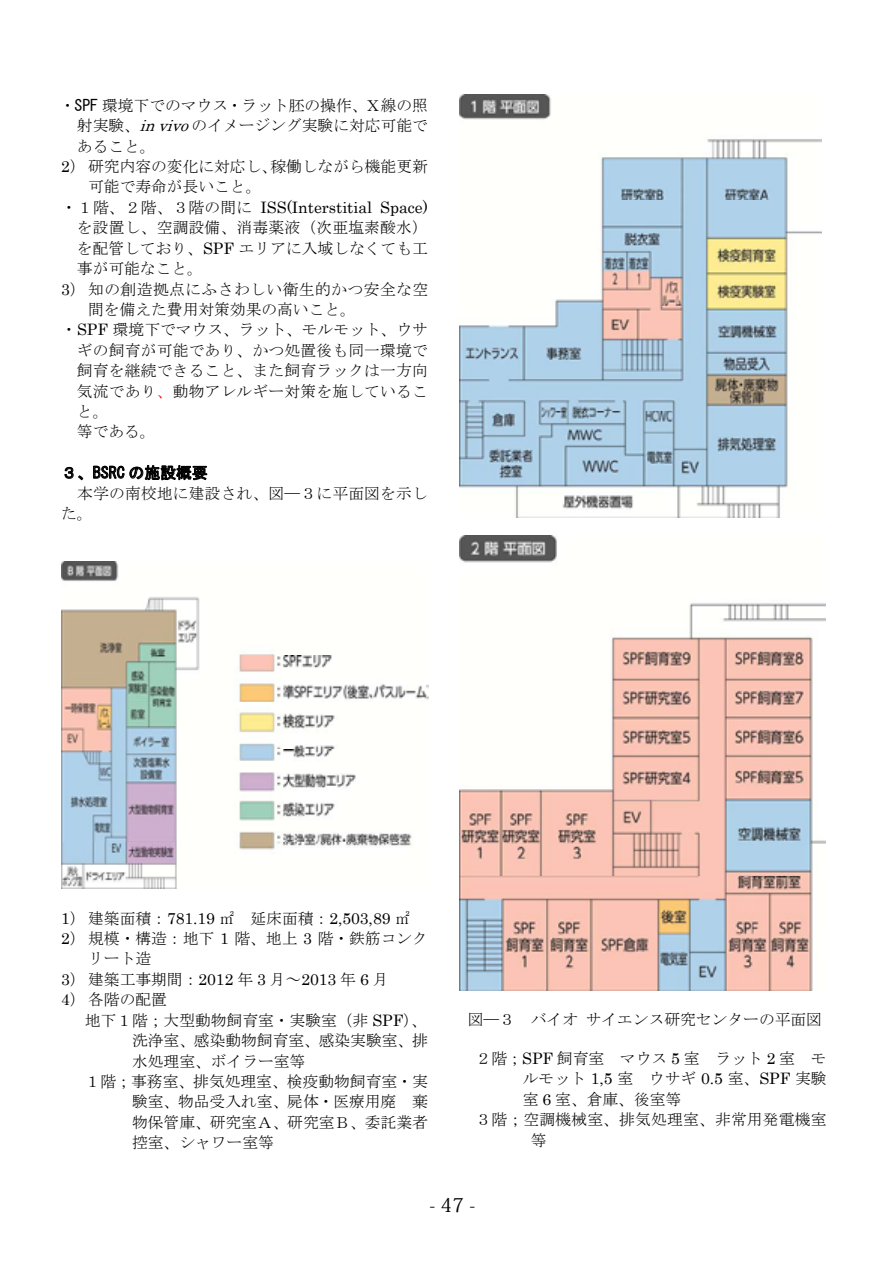
<style>
.page{position:relative;width:893px;height:1263px;background:#fff}
.page>*{position:absolute;margin:0;border:0;box-sizing:border-box;transform-origin:0 0}
.t1{font:19.2px "Koz Min Pro";color:#000}
.t2{font:15.75px/20.4px "MS Mincho";color:#000}
.t3{font:15.75px "Century";color:#000}
.t4{font:15.75px "MS Mincho";letter-spacing:.03em;color:#000}
.t5{font:15.75px "MS Gothic";letter-spacing:.005em;color:#000}
.t6{font:italic 15.75px "Century";color:#000}
.s1{font-family:"MS Gothic"}
.s2{font-family:"Century";font-style:italic}
.s3{font-family:"Century"}
.s4{color:#f00}
.s5{font-family:"MS Mincho"}
</style>
<div class="page">
<svg style="left:65px;top:467px;width:18px;height:13px"></svg>
<svg style="left:93px;top:466px;width:31px;height:12px"></svg>
<svg style="left:130px;top:465px;width:77px;height:16px"></svg>
<img style="left:61px;top:562px;width:367px;height:327px">
<img style="left:460px;top:95px;width:361px;height:422px">
<img style="left:460px;top:536px;width:365px;height:454px">
<p class="t2" style="left:365px;top:95px;width:65px">Ｘ線の照</p>
<p class="t2" style="left:192px;top:95px;width:238px;text-indent:-132px">・<span class="s1">SPF</span> 環境下でのマウス・ラット胚の操作、<br>のイメージング実験に対応可能で</p>
<p class="t2" style="left:77px;top:115px;width:87px">射実験、 <span class="s2">in</span>あること。</p>
<p class="t6" style="left:158px;top:112px;width:39px">vivo</p>
<p class="t2" style="left:270px;top:156px;width:159px">稼働しながら機能更新</p>
<p class="t2" style="left:88px;top:156px;width:190px;text-indent:-27px">）<span class="s3">2</span> 研究内容の変化に対応し、可能で寿命が長いこと。</p>
<p class="t3" style="left:260px;top:194px;width:113px">ISS(Interstitial</p>
<p class="t3" style="left:380px;top:194px;width:49px">Space(</p>
<p class="t2" style="left:61px;top:197px;width:192px">・１階、２階、３階の間に</p>
<p class="t2" style="left:77px;top:217px;width:352px">を設置し、空調設備、消毒薬液（次亜塩素酸水(</p>
<p class="t2" style="left:77px;top:238px;width:352px">を配管しており、<span class="s3">SPF</span> エリアに入域しなくても工</p>
<p class="t2" style="left:77px;top:258px;width:127px">事が可能なこと。</p>
<p class="t4" style="left:61px;top:281px;width:368px">）<span class="s3">3</span> 知の創造拠点にふさわしい衛生的かつ安全な空</p>
<p class="t2" style="left:88px;top:299px;width:269px">間を備えた費用対策効果の高いこと。</p>
<p class="t2" style="left:61px;top:319px;width:368px">・<span class="s3">SPF</span> 環境下でマウス、ラット、モルモット、ウサ</p>
<p class="t2" style="left:77px;top:340px;width:352px">ギの飼育が可能であり、かつ処置後も同一環境で</p>
<p class="t2" style="left:77px;top:360px;width:352px">飼育を継続できること、また飼育ラックは一方向</p>
<p class="t2" style="left:77px;top:381px;width:352px">気流であり<span class="s4">、</span>動物アレルギー対策を施しているこ</p>
<p class="t2" style="left:77px;top:401px;width:33px">と。</p>
<p class="t2" style="left:77px;top:422px;width:80px">等である。</p>
<p class="t5" style="left:61px;top:465px;width:148px">３、BSRC の施設概要</p>
<p class="t2" style="left:61px;top:483px;width:368px;text-indent:16px">本学の南校地に建設され、図―３に平面図を示した。</p>
<p class="t2" style="left:61px;top:908px;width:175px">）<span class="s3">1</span> 建築面積：<span class="s3">781.19</span> ㎡</p>
<p class="t2" style="left:61px;top:928px;width:368px">）<span class="s3">2</span> 規模・構造：地下 <span class="s3">1</span> 階、地上 <span class="s3">3</span> 階・鉄筋コンク</p>
<p class="t2" style="left:88px;top:948px;width:64px">リート造</p>
<p class="t2" style="left:61px;top:969px;width:329px">）<span class="s3">3</span> 建築工事期間：<span class="s3">2012</span> 年 <span class="s3">3</span> 月～<span class="s3">2013</span> 年 <span class="s3">6</span> 月</p>
<p class="t2" style="left:61px;top:989px;width:107px">）<span class="s3">4</span> 各階の配置</p>
<p class="t2" style="left:85px;top:1010px;width:343px">地下１階；大型動物飼育室・実験室（非 <span class="s3">SPF</span> 、(</p>
<p class="t2" style="left:132px;top:1030px;width:297px">洗浄室、感染動物飼育室、感染実験室、排</p>
<p class="t2" style="left:132px;top:1051px;width:175px">水処理室、ボイラー室等</p>
<p class="t2" style="left:85px;top:1071px;width:344px">１階；事務室、排気処理室、検疫動物飼育室・実</p>
<p class="t2" style="left:412px;top:1091px;width:17px">棄</p>
<p class="t3" style="left:251px;top:905px;width:161px"><span class="s5">延床面積：</span>2,503,89 <span class="s5">㎡</span></p>
<p class="t2" style="left:132px;top:1091px;width:297px">験室、物品受入れ室、屍体・医療用廃<br>物保管庫、研究室Ａ、研究室Ｂ、委託業者控室、シャワー室等</p>
<p class="t2" style="left:468px;top:1009px;width:49px">図―３</p>
<p class="t2" style="left:531px;top:1009px;width:49px">バイオ</p>
<p class="t2" style="left:586px;top:1009px;width:238px">サイエンス研究センターの平面図</p>
<p class="t2" style="left:476px;top:1048px;width:130px">２階；<span class="s3">SPF</span> 飼育室</p>
<p class="t2" style="left:620px;top:1048px;width:81px">マウス<span class="s3">5</span> 室</p>
<p class="t2" style="left:715px;top:1048px;width:81px">ラット<span class="s3">2</span> 室</p>
<p class="t2" style="left:811px;top:1048px;width:17px">モ</p>
<p class="t2" style="left:649px;top:1068px;width:179px">ウサギ <span class="s3">0.5</span> 室、<span class="s3">SPF</span> 実験</p>
<p class="t2" style="left:523px;top:1068px;width:112px">ルモット <span class="s3">1,5</span> 室</p>
<p class="t2" style="left:523px;top:1089px;width:160px">室 <span class="s3">6</span> 室、倉庫、後室等</p>
<p class="t2" style="left:476px;top:1109px;width:352px">３階；空調機械室、排気処理室、非常用発電機室</p>
<p class="t2" style="left:531px;top:1130px;width:17px">等</p>
<p class="t1" style="left:429px;top:1191px;width:47px">-47-</p>
</div>
